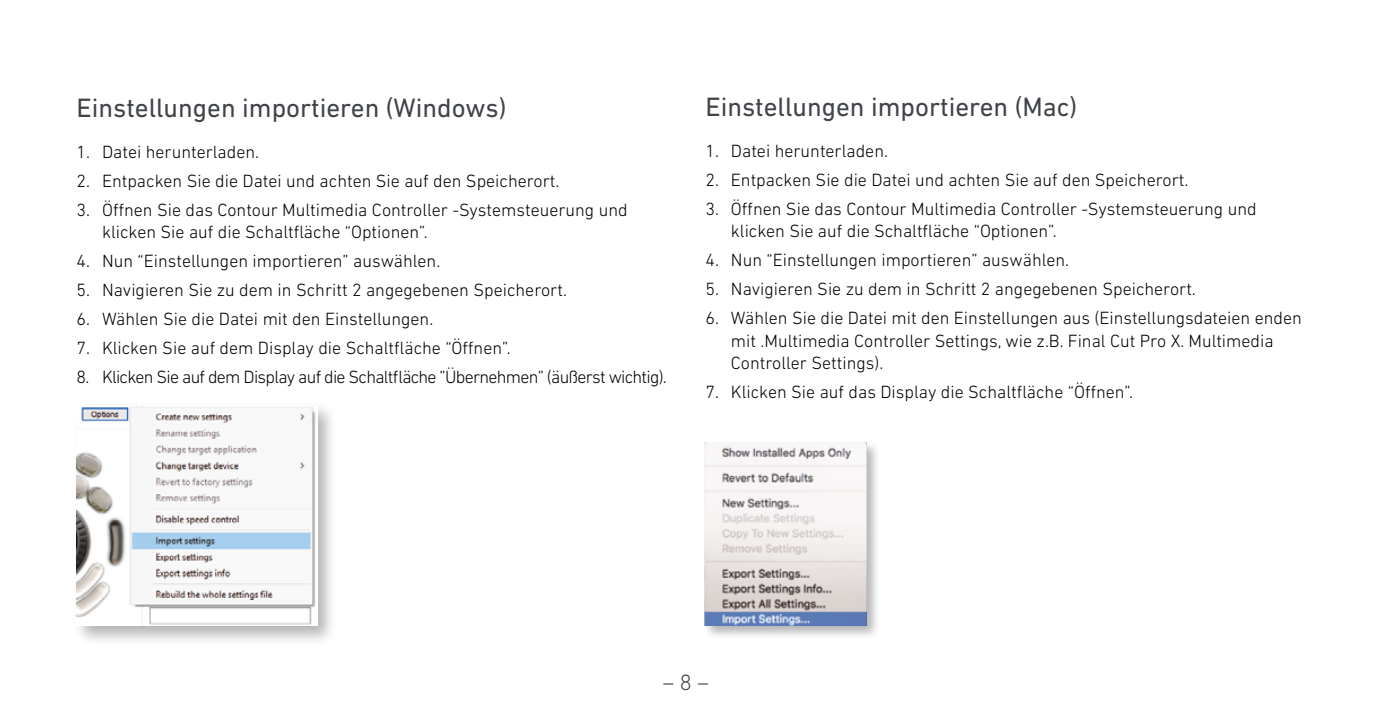
<style>
.page{position:relative;width:1378px;height:721px;background:#fff}
.page>*{position:absolute;margin:0;border:0;box-sizing:border-box;transform-origin:0 0}
.t1{font:27px "DIN Next LT Pro";color:#404347}
.t2{font:300 22.5px "DIN Next LT Pro";color:#404347}
.t3{font:300 18px/22.5px "DIN Next LT Pro";color:#000}
.t4{font:300 18px "DIN Next LT Pro";letter-spacing:-.04em;color:#000}
</style>
<div class="page">
<div style="left:72px;top:401px;width:266px;height:245px;background:#000;opacity:.3"></div>
<img style="left:77px;top:405px;width:240px;height:220px">
<div style="left:702px;top:440px;width:178px;height:199px;background:#000;opacity:.3"></div>
<img style="left:705px;top:443px;width:161px;height:182px">
<h1 class="t1" style="left:77px;top:92px;width:431px">Einstellungen importieren (Windows)</h1>
<h1 class="t1" style="left:705px;top:91px;width:373px">Einstellungen importieren (Mac)</h1>
<p class="t3" style="left:77px;top:140px;width:184px">1. Datei herunterladen.</p>
<p class="t3" style="left:77px;top:169px;width:484px">2. Entpacken Sie die Datei und achten Sie auf den Speicherort.</p>
<p class="t3" style="left:102px;top:198px;width:527px;text-indent:-26px">3. Öffnen Sie das Contour Multimedia Controller -Systemsteuerung und klicken Sie auf die Schaltfläche “Optionen”.</p>
<p class="t3" style="left:77px;top:249px;width:365px">4. Nun “Einstellungen importieren” auswählen.</p>
<p class="t3" style="left:77px;top:278px;width:492px">5. Navigieren Sie zu dem in Schritt 2 angegebenen Speicherort.</p>
<p class="t3" style="left:77px;top:307px;width:358px">6. Wählen Sie die Datei mit den Einstellungen.</p>
<p class="t3" style="left:77px;top:336px;width:436px">7. Klicken Sie auf dem Display die Schaltfläche “Öffnen”.</p>
<p class="t4" style="left:77px;top:366px;width:592px">8. Klicken Sie auf dem Display auf die Schaltfläche ”Übernehmen” (äußerst wichtig).</p>
<p class="t3" style="left:705px;top:139px;width:184px">1. Datei herunterladen.</p>
<p class="t3" style="left:705px;top:168px;width:484px">2. Entpacken Sie die Datei und achten Sie auf den Speicherort.</p>
<p class="t3" style="left:731px;top:197px;width:527px;text-indent:-26px">3. Öffnen Sie das Contour Multimedia Controller -Systemsteuerung und klicken Sie auf die Schaltfläche “Optionen”.</p>
<p class="t3" style="left:705px;top:249px;width:365px">4. Nun “Einstellungen importieren” auswählen.</p>
<p class="t3" style="left:705px;top:277px;width:492px">5. Navigieren Sie zu dem in Schritt 2 angegebenen Speicherort.</p>
<p class="t3" style="left:731px;top:306px;width:572px;text-indent:-26px">6. Wählen Sie die Datei mit den Einstellungen aus (Einstellungsdateien enden mit .Multimedia Controller Settings, wie z.B. Final Cut Pro X. Multimedia<br>Controller Settings).</p>
<p class="t3" style="left:705px;top:380px;width:429px">7. Klicken Sie auf das Display die Schaltfläche “Öffnen”.</p>
<p class="t2" style="left:663px;top:669px;width:47px">– 8 –</p>
</div>
